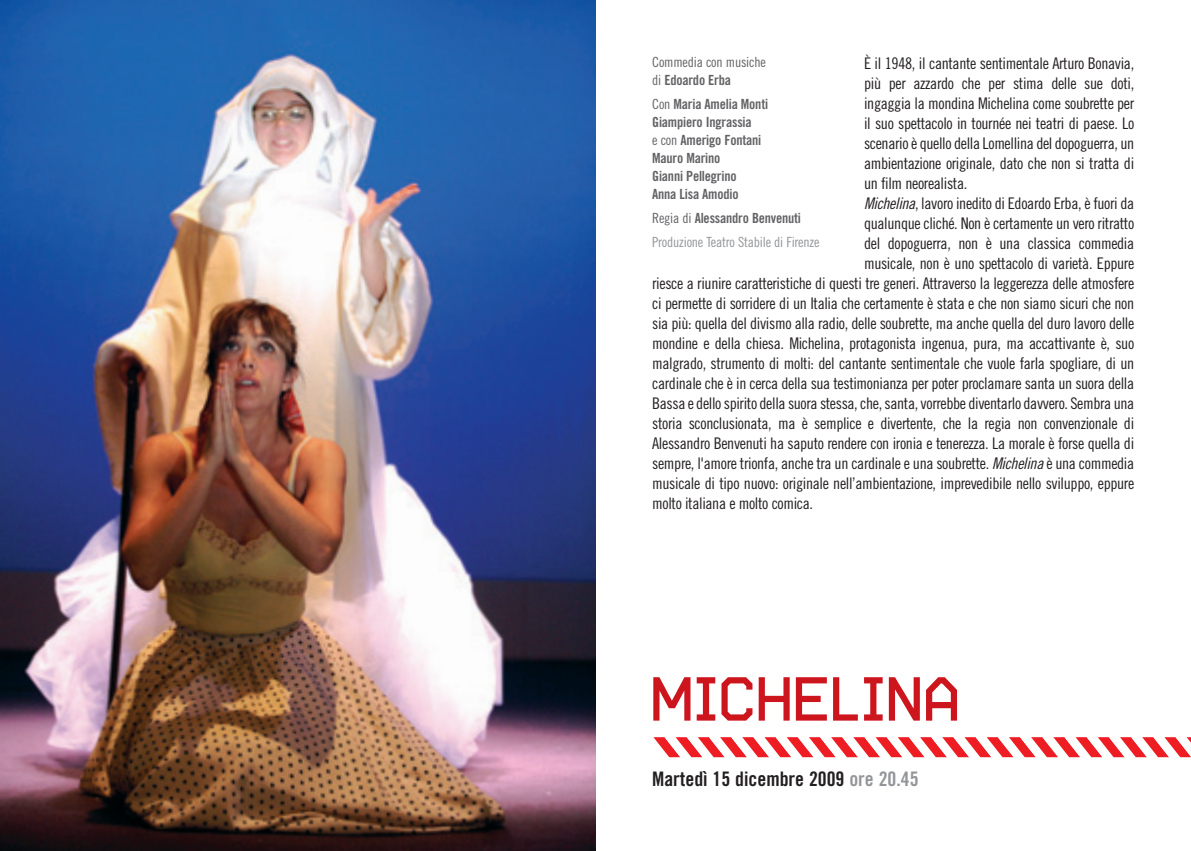
<style>
.page{position:relative;width:1191px;height:851px;background:#fff}
.page>*{position:absolute;margin:0;border:0;box-sizing:border-box;transform-origin:0 0}
.t1{font:62px "Autobahn";color:#cd151d}
.t2{font:20px "Trade Gothic Bold Cond Twenty";color:#231f20}
.t3{font:16px "Trade Gothic Cond Eighteen";letter-spacing:-.02em;color:#231f20}
.t4{font:14px/18px "Trade Gothic Bold Cond Twenty";letter-spacing:-.015em;color:#636366}
.t5{font:14px "Trade Gothic Cond Eighteen";letter-spacing:-.015em;color:#939598}
.t6{font:14px "Trade Gothic Cond Eighteen";letter-spacing:-.015em;color:#636366}
.s1{font-style:italic}
.s2{font-family:"Trade Gothic Cond Eighteen"}
.s3{color:#939598}
</style>
<div class="page">
<svg style="left:653px;top:737px;width:538px;height:20px"></svg>
<img style="left:0;top:0;width:595px;height:850px">
<p class="t3" style="left:864px;top:57px;width:272px">È il 1948, il cantante sentimentale Arturo Bonavia,</p>
<p class="t3" style="left:864px;top:77px;width:272px">più per azzardo che per stima delle sue doti,</p>
<p class="t3" style="left:864px;top:97px;width:272px">ingaggia la mondina Michelina come soubrette per</p>
<p class="t3" style="left:864px;top:117px;width:272px">il suo spettacolo in tournée nei teatri di paese. Lo</p>
<p class="t3" style="left:864px;top:137px;width:272px">scenario è quello della Lomellina del dopoguerra, un</p>
<p class="t3" style="left:864px;top:157px;width:272px">ambientazione originale, dato che non si tratta di</p>
<p class="t3" style="left:864px;top:177px;width:105px">un film neorealista.</p>
<p class="t3" style="left:864px;top:197px;width:272px"><span class="s1">Michelina</span>, lavoro inedito di Edoardo Erba, è fuori da</p>
<p class="t3" style="left:864px;top:217px;width:272px">qualunque cliché. Non è certamente un vero ritratto</p>
<p class="t3" style="left:864px;top:237px;width:272px">del dopoguerra, non è una classica commedia</p>
<p class="t3" style="left:864px;top:257px;width:272px">musicale, non è uno spettacolo di varietà. Eppure</p>
<p class="t3" style="left:652px;top:277px;width:483px">riesce a riunire caratteristiche di questi tre generi. Attraverso la leggerezza delle atmosfere</p>
<p class="t3" style="left:652px;top:297px;width:483px">ci permette di sorridere di un Italia che certamente è stata e che non siamo sicuri che non</p>
<p class="t3" style="left:652px;top:317px;width:483px">sia più: quella del divismo alla radio, delle soubrette, ma anche quella del duro lavoro delle</p>
<p class="t3" style="left:652px;top:337px;width:483px">mondine e della chiesa. Michelina, protagonista ingenua, pura, ma accattivante è, suo</p>
<p class="t3" style="left:652px;top:357px;width:483px">malgrado, strumento di molti: del cantante sentimentale che vuole farla spogliare, di un</p>
<p class="t3" style="left:652px;top:377px;width:483px">cardinale che è in cerca della sua testimonianza per poter proclamare santa un suora della</p>
<p class="t3" style="left:652px;top:397px;width:483px">Bassa e dello spirito della suora stessa, che, santa, vorrebbe diventarlo davvero. Sembra una</p>
<p class="t3" style="left:652px;top:417px;width:483px">storia sconclusionata, ma è semplice e divertente, che la regia non convenzionale di</p>
<p class="t3" style="left:652px;top:437px;width:483px">Alessandro Benvenuti ha saputo rendere con ironia e tenerezza. La morale è forse quella di</p>
<p class="t3" style="left:652px;top:457px;width:483px">sempre, l'amore trionfa, anche tra un cardinale e una soubrette. <span class="s1">Michelina</span> è una commedia</p>
<p class="t3" style="left:652px;top:477px;width:483px">musicale di tipo nuovo: originale nell’ambientazione, imprevedibile nello sviluppo, eppure</p>
<p class="t3" style="left:652px;top:497px;width:162px">molto italiana e molto comica.</p>
<p class="t6" style="left:652px;top:57px;width:115px">Commedia con musiche</p>
<p class="t4" style="left:652px;top:69px;width:117px;line-height:24px"><span class="s2">di</span> Edoardo Erba<br><span class="s2">Con</span> Maria Amelia Monti</p>
<p class="t4" style="left:652px;top:114px;width:111px">Giampiero Ingrassia<br><span class="s2">e con</span> Amerigo Fontani<br>Mauro Marino<br>Gianni Pellegrino<br>Anna Lisa Amodio</p>
<p class="t4" style="left:652px;top:210px;width:150px"><span class="s2">Regia di</span> Alessandro Benvenuti</p>
<p class="t5" style="left:652px;top:237px;width:169px">Produzione Teatro Stabile di Firenze</p>
<h1 class="t1" style="left:650px;top:662px;width:311px">MICHELINA</h1>
<p class="t2" style="left:652px;top:771px;width:268px">Martedì 15 dicembre 2009 <span class="s3">ore 20.45</span></p>
</div>
